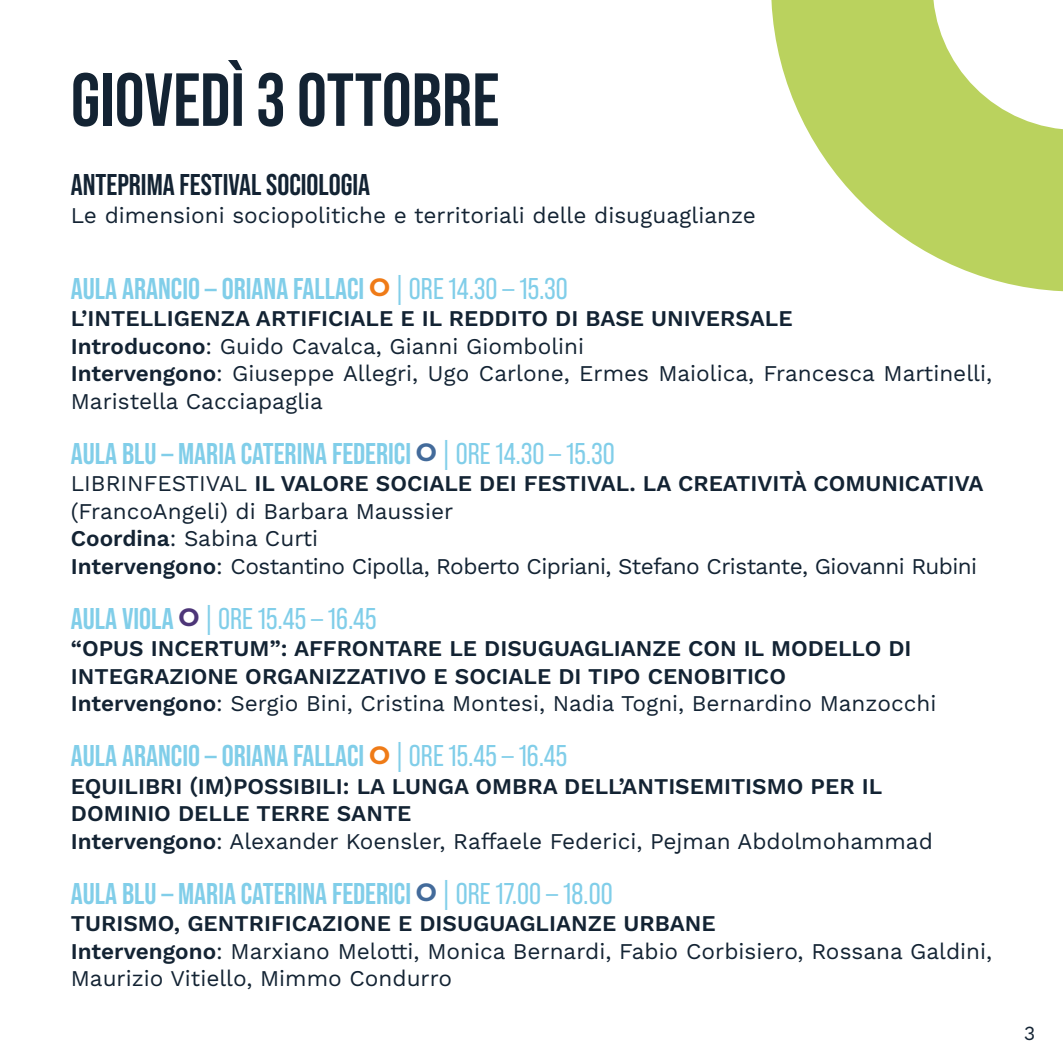
<style>
.page{position:relative;width:1063px;height:1063px;background:#fff}
.page>*{position:absolute;margin:0;border:0;box-sizing:border-box;transform-origin:0 0}
.t1{font:700 75px "Bebas Neue Pro";color:#132333}
.t2{font:700 30px "Bebas Neue Pro";color:#81cee9}
.t3{font:700 30px "Bebas Neue Pro";color:#132333}
.t4{font:30px "Bebas Neue Pro";color:#81cee9}
.t5{font:22.5px/27.5px "Work Sans";color:#132333}
.t6{font:20px "Work Sans";color:#132333}
.s1{font-family:"Montserrat";font-size:25px;color:#ef7b17}
.s2{font-weight:400}
.s3{font-family:"Montserrat";font-size:25px;color:#436b9b}
.s4{font-weight:700}
.s5{font-family:"Montserrat";font-weight:700;font-size:25px;color:#4d3678}
</style>
<div class="page">
<svg style="left:771px;top:0;width:292px;height:292px;fill:#bad25e"></svg>
<h1 class="t1" style="left:71px;top:57px;width:430px">GIOVEDÌ 3 OTTOBRE</h1>
<h2 class="t3" style="left:71px;top:168px;width:301px">ANTEPRIMA FESTIVAL SOCIOLOGIA</h2>
<p class="t5" style="left:71px;top:202px;width:687px">Le dimensioni sociopolitiche e territoriali delle disuguaglianze</p>
<h2 class="t2" style="left:71px;top:271px;width:499px">AULA ARANCIO ‒ ORIANA FALLACI <span class="s1">O</span> <span class="s2">| ORE 14.30 ‒ 15.30</span></h2>
<p class="t5" style="left:71px;top:305px;width:923px">L’INTELLIGENZA ARTIFICIALE E IL REDDITO DI BASE UNIVERSALE<br>Introducono: Guido Cavalca, Gianni Giombolini<br>Intervengono: Giuseppe Allegri, Ugo Carlone, Ermes Maiolica, Francesca Martinelli, Maristella Cacciapaglia</p>
<h2 class="t2" style="left:71px;top:436px;width:545px">AULA BLU ‒ MARIA CATERINA FEDERICI <span class="s3">O</span> <span class="s2">| ORE 14.30 ‒ 15.30</span></h2>
<p class="t5" style="left:71px;top:471px;width:914px">LIBRINFESTIVAL IL VALORE SOCIALE DEI FESTIVAL. LA CREATIVITÀ COMUNICATIVA (FrancoAngeli) di Barbara Maussier<br>Coordina: Sabina Curti<br>Intervengono: Costantino Cipolla, Roberto Cipriani, Stefano Cristante, Giovanni Rubini</p>
<h2 class="t4" style="left:71px;top:602px;width:307px"><span class="s4">AULA VIOLA</span> <span class="s5">O</span> | ORE 15.45 ‒ 16.45</h2>
<p class="t5" style="left:71px;top:635px;width:867px">“OPUS INCERTUM”: AFFRONTARE LE DISUGUAGLIANZE CON IL MODELLO DI<br>INTEGRAZIONE ORGANIZZATIVO E SOCIALE DI TIPO CENOBITICO<br>Intervengono: Sergio Bini, Cristina Montesi, Nadia Togni, Bernardino Manzocchi</p>
<h2 class="t2" style="left:71px;top:739px;width:498px">AULA ARANCIO ‒ ORIANA FALLACI <span class="s1">O</span> <span class="s2">| ORE 15.45 ‒ 16.45</span></h2>
<p class="t5" style="left:71px;top:772px;width:863px">EQUILIBRI (IM)POSSIBILI: LA LUNGA OMBRA DELL’ANTISEMITISMO PER IL<br>DOMINIO DELLE TERRE SANTE<br>Intervengono: Alexander Koensler, Raffaele Federici, Pejman Abdolmohammad</p>
<h2 class="t2" style="left:71px;top:876px;width:543px">AULA BLU ‒ MARIA CATERINA FEDERICI <span class="s3">O</span> <span class="s2">| ORE 17.00 ‒ 18.00</span></h2>
<p class="t5" style="left:71px;top:910px;width:923px">TURISMO, GENTRIFICAZIONE E DISUGUAGLIANZE URBANE<br>Intervengono: Marxiano Melotti, Monica Bernardi, Fabio Corbisiero, Rossana Galdini,<br>Maurizio Vitiello, Mimmo Condurro</p>
<p class="t6" style="left:1024px;top:1021px;width:13px">3</p>
</div>
